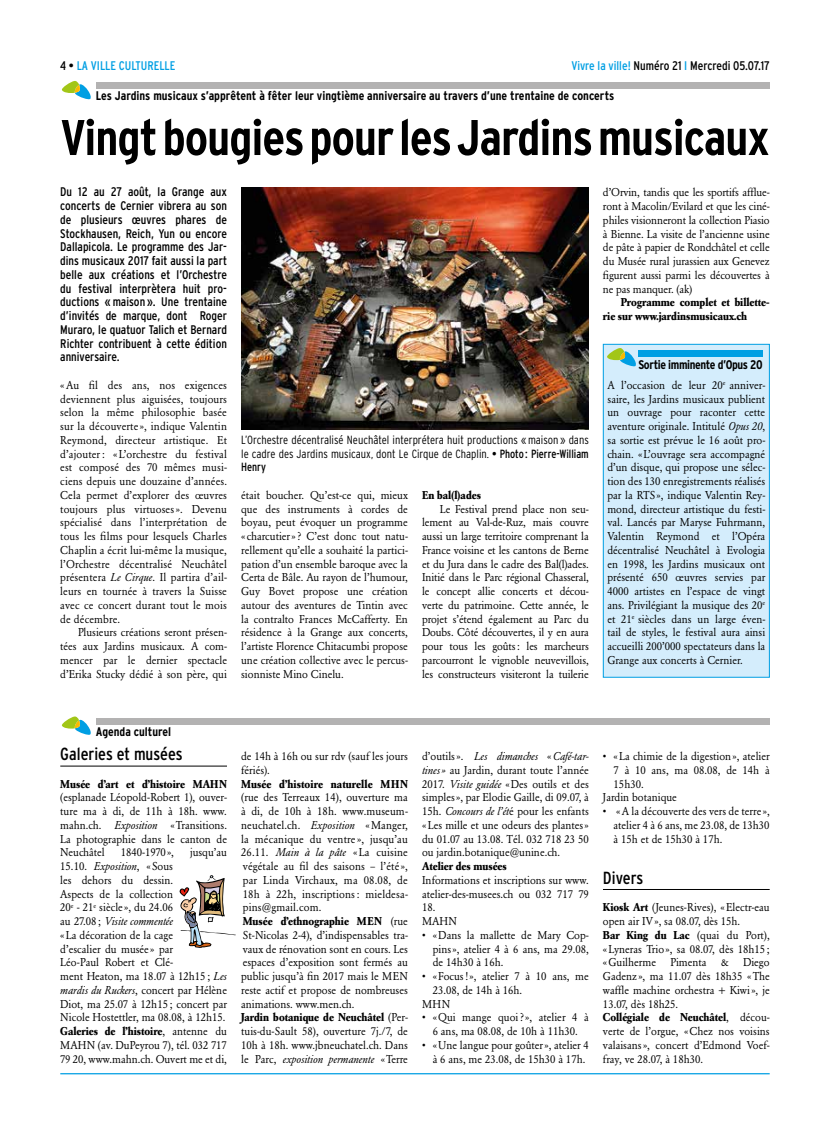
<style>
.page{position:relative;width:830px;height:1134px;background:#fff}
.page>*{position:absolute;margin:0;border:0;box-sizing:border-box;transform-origin:0 0}
.t1{font:700 condensed 50px "Interstate";letter-spacing:-.02em;color:#000}
.t2{font:condensed 17.5px "Interstate";color:#000}
.t3{font:condensed 12.5px/13.8px "Interstate";color:#000;text-align:justify}
.t4{font:700 condensed 12.5px "Interstate";color:#000}
.t5{font:700 condensed 12.5px "Interstate";letter-spacing:-.03em;color:#000}
.t6{font:condensed 12.5px "Interstate";color:#009fe3}
.t7{font:300 condensed 11.88px/13.8px "Interstate";color:#000;text-align:justify}
.t8{font:11.25px/13.8px "Garamond BE";color:#000;text-align:justify;scale:.95 1}
.t9{font:700 11.25px/13.8px "Garamond BE";color:#000;scale:.95 1}
.s1{color:#000}
.s2{color:#009fe3}
.s3{font-style:italic}
.s4{font-weight:400}
.s5{font-weight:700}
</style>
<div class="page">
<hr style="left:60px;top:1073px;width:709px;height:1px;background:#009fe3">
<div style="left:96px;top:83px;width:673px;height:6px;background:#b3b2b2"></div>
<svg style="left:62px;top:81px;width:29px;height:18px"></svg>
<div style="left:96px;top:718px;width:673px;height:6px;background:#b3b2b2"></div>
<svg style="left:62px;top:716px;width:29px;height:19px"></svg>
<div style="left:603px;top:344px;width:166px;height:333px;background:#d4edfc"></div>
<div style="left:602px;top:344px;width:167px;height:334px;border:1px solid #009fe3"></div>
<div style="left:638px;top:350px;width:124px;height:6px;background:#009fe3"></div>
<svg style="left:607px;top:348px;width:28px;height:18px"></svg>
<img style="left:241px;top:187px;width:347px;height:243px">
<hr style="left:60px;top:766px;width:167px;height:1px;background:#000">
<hr style="left:602px;top:889px;width:167px;height:1px;background:#000">
<svg style="left:179px;top:875px;width:57px;height:73px"></svg>
<p class="t6" style="left:60px;top:59px;width:116px"><span class="s1">4 •</span> LA VILLE CULTURELLE</p>
<p class="t3" style="left:571px;top:59px;width:200px"><span class="s2">Vivre la ville!</span> Numéro 21 <span class="s2">I</span> Mercredi 05.07.17</p>
<p class="t4" style="left:96px;top:89px;width:520px">Les Jardins musicaux s’apprêtent à fêter leur vingtième anniversaire au travers d’une trentaine de concerts</p>
<h1 class="t1" style="left:60px;top:110px;width:710px">Vingt bougies pour les Jardins musicaux</h1>
<p class="t3" style="left:60px;top:185px;width:168px">Du 12 au 27 août, la Grange aux concerts de Cernier vibrera au son de plusieurs œuvres phares de Stockhausen, Reich, Yun ou encore Dallapicola. Le programme des Jar&shy;dins musicaux 2017 fait aussi la part belle aux créations et l’Orchestre du festival interprètera huit pro&shy;ductions «maison ». Une trentaine d’invités de marque, dont Roger Muraro, le quatuor Talich et Bernard Richter contribuent à cette édition anniversaire.</p>
<p class="t8" style="left:60px;top:378px;width:177px">«Au fil des ans, nos exigences deviennent plus aiguisées, toujours selon la même philosophie basée sur la découverte », indique Valentin Reymond, directeur artistique. Et d’ajouter: « L’orchestre du festival est composé des 70 mêmes musi&shy;ciens depuis une douzaine d’années.<br>Cela permet d’explorer des œuvres toujours plus virtuoses». Devenu spécialisé dans l’interprétation de tous les films pour lesquels Charles Chaplin a écrit lui-même la musique, l’Orchestre décentralisé Neuchâtel présentera <span class="s3">Le Cirque</span>. Il partira d’ail&shy;leurs en tournée à travers la Suisse avec ce concert durant tout le mois de décembre.</p>
<p class="t8" style="left:60px;top:626px;width:177px;text-indent:18px">Plusieurs créations seront présen&shy;tées aux Jardins musicaux. A com&shy;mencer par le dernier spectacle d’Erika Stucky dédié à son père, qui</p>
<p class="t8" style="left:602px;top:186px;width:177px">d’Orvin, tandis que les sportifs afflue&shy;ront à Macolin/Evilard et que les ciné&shy;philes visionneront la collection Piasio à Bienne. La visite de l’ancienne usine de pâte à papier de Rondchâtel et celle du Musée rural jurassien aux Genevez figurent aussi parmi les découvertes à ne pas manquer. (ak)</p>
<p class="t9" style="left:602px;top:296px;width:177px;text-indent:18px">Programme complet et billette&shy;rie sur www.jardinsmusicaux.ch</p>
<p class="t5" style="left:638px;top:357px;width:126px">Sortie imminente d’Opus 20</p>
<p class="t8" style="left:607px;top:378px;width:168px">A l’occasion de leur 20<sup>e</sup> anniver&shy;saire, les Jardins musicaux publient un ouvrage pour raconter cette aventure originale. Intitulé <span class="s3">Opus 20</span>, sa sortie est prévue le 16 août pro&shy;chain. «L’ouvrage sera accompagné d’un disque, qui propose une sélec&shy;tion des 130 enregistrements réalisés par la RTS», indique Valentin Rey&shy;mond, directeur artistique du festi&shy;val. Lancés par Maryse Fuhrmann, Valentin Reymond et l’Opéra décentralisé Neuchâtel à Evologia en 1998, les Jardins musicaux ont présenté 650 œuvres servies par 4000 artistes en l’espace de vingt ans. Privilégiant la musique des 20<sup>e </sup>et 21<sup>e</sup> siècles dans un large éven&shy;tail de styles, le festival aura ainsi accueilli 200’000 spectateurs dans la Grange aux concerts à Cernier.</p>
<p class="t7" style="left:241px;top:433px;width:349px">L’Orchestre décentralisé Neuchâtel interprétera huit productions «maison » dans le cadre des Jardins musicaux, dont Le Cirque de Chaplin. <span class="s4">• Photo : Pierre-William Henry</span></p>
<p class="t8" style="left:241px;top:488px;width:177px">était boucher. Qu’est-ce qui, mieux que des instruments à cordes de boyau, peut évoquer un programme « charcutier»? C’est donc tout natu&shy;rellement qu’elle a souhaité la partici&shy;pation d’un ensemble baroque avec la Certa de Bâle. Au rayon de l’humour, Guy Bovet propose une création autour des aventures de Tintin avec la contralto Frances McCafferty. En résidence à la Grange aux concerts, l’artiste Florence Chitacumbi propose une création collective avec le percus&shy;sionniste Mino Cinelu.</p>
<p class="t9" style="left:422px;top:488px;width:63px">En bal(l)ades</p>
<p class="t8" style="left:422px;top:502px;width:177px;text-indent:18px">Le Festival prend place non seu&shy;lement au Val-de-Ruz, mais couvre aussi un large territoire comprenant la France voisine et les cantons de Berne et du Jura dans le cadre des Bal(l)ades.<br>Initié dans le Parc régional Chasseral, le concept allie concerts et décou&shy;verte du patrimoine. Cette année, le projet s’étend également au Parc du Doubs. Côté découvertes, il y en aura pour tous les goûts: les marcheurs parcourront le vignoble neuvevillois, les constructeurs visiteront la tuilerie</p>
<p class="t4" style="left:96px;top:724px;width:77px">Agenda culturel</p>
<h2 class="t2" style="left:60px;top:744px;width:124px">Galeries et musées</h2>
<p class="t9" style="left:60px;top:777px;width:177px">Musée d’art et d’histoire MAHN</p>
<p class="t8" style="left:60px;top:791px;width:177px">(esplanade Léopold-Robert 1), ouver&shy;ture ma à di, de 11h à 18h. www. mahn.ch. <span class="s3">Exposition</span> «Transitions.<br>La photographie dans le canton de Neuchâtel</p>
<p class="t8" style="left:121px;top:846px;width:57px">1840-1970 »,</p>
<p class="t8" style="left:190px;top:846px;width:40px">jusqu’au</p>
<p class="t8" style="left:60px;top:859px;width:177px;text-align:left">15.10. <span class="s3">Exposition</span>, «Sous<br>les dehors du dessin.<br>Aspects de la collection<br>20<sup>e</sup> - 21<sup>e</sup> siècle », du 24.06<br>au 27.08 ; <span class="s3">Visite commentée<br></span>«La décoration de la cage<br>d’escalier du musée » par<br>Léo-Paul Robert et Clé-<br>ment Heaton, ma 18.07 à 12h15 ; <span class="s3">Les mardis du Ruckers</span>, concert par Hélène<br>Diot, ma 25.07 à 12h15; concert par<br>Nicole Hostettler, ma 08.08, à 12h15.<br><span class="s5">Galeries de l’histoire</span>, antenne du<br>MAHN (av. DuPeyrou 7), tél. 032 717<br>79 20, www.mahn.ch. Ouvert me et di,</p>
<p class="t8" style="left:241px;top:749px;width:177px">de 14h à 16h ou sur rdv (sauf les jours fériés).</p>
<p class="t9" style="left:241px;top:777px;width:177px">Musée d’histoire naturelle MHN</p>
<p class="t8" style="left:241px;top:791px;width:177px;text-align:left">(rue des Terreaux 14), ouverture ma à di, de 10h à 18h. www.museum&shy;neuchatel.ch. <span class="s3">Exposition</span> «Manger, la mécanique du ventre », jusqu’au 26.11. <span class="s3">Main à la pâte</span> « La cuisine végétale au fil des saisons – l’été », par Linda Virchaux, ma 08.08, de 18h à 22h, inscriptions: mieldesa&shy;pins@gmail.com.<br><span class="s5">Musée d’ethnographie MEN</span> (rue St-Nicolas 2-4), d’indispensables tra&shy;vaux de rénovation sont en cours. Les espaces d’exposition sont fermés au public jusqu’à fin 2017 mais le MEN reste actif et propose de nombreuses animations. www.men.ch.<br><span class="s5">Jardin botanique de Neuchâtel</span> (Per&shy;tuis-du-Sault 58), ouverture 7j./7, de 10h à 18h. www.jbneuchatel.ch. Dans le Parc, <span class="s3">exposition permanente</span> «Terre</p>
<p class="t8" style="left:422px;top:749px;width:177px">d’outils». <span class="s3">Les dimanches</span> «<span class="s3">Café-tar&shy;tines»</span> au Jardin, durant toute l’année 2017. <span class="s3">Visite guidée</span> «Des outils et des simples», par Elodie Gaille, di 09.07, à 15h. <span class="s3">Concours de l’ét</span>é pour les enfants «Les mille et une odeurs des plantes» du 01.07 au 13.08. Tél. 032 718 23 50 ou jardin.botanique@unine.ch.</p>
<p class="t9" style="left:422px;top:859px;width:91px">Atelier des musées</p>
<p class="t8" style="left:422px;top:873px;width:177px;text-align:left">Informations et inscriptions sur www. atelier-des-musees.ch ou 032 717 79<br>18.<br>MAHN</p>
<p class="t8" style="left:432px;top:928px;width:166px;text-indent:-11px">• «Dans la mallette de Mary Cop&shy;pins», atelier 4 à 6 ans, ma 29.08, de 14h30 à 16h.</p>
<p class="t8" style="left:422px;top:969px;width:177px">• «Focus!», atelier 7 à 10 ans, me</p>
<p class="t8" style="left:432px;top:983px;width:96px">23.08, de 14h à 16h.</p>
<p class="t8" style="left:422px;top:997px;width:31px">MHN</p>
<p class="t8" style="left:422px;top:1011px;width:177px;text-align:center">• «Qui mange quoi?», atelier 4 à<br>6 ans, ma 08.08, de 10h à 11h30.</p>
<p class="t8" style="left:432px;top:1038px;width:166px;text-indent:-11px">• «Une langue pour goûter», atelier 4 à 6 ans, me 23.08, de 15h30 à 17h.</p>
<p class="t8" style="left:602px;top:749px;width:177px">• «La chimie de la digestion», atelier</p>
<p class="t8" style="left:613px;top:763px;width:166px">7 à 10 ans, ma 08.08, de 14h à</p>
<p class="t8" style="left:613px;top:777px;width:33px">15h30.</p>
<p class="t8" style="left:602px;top:791px;width:79px">Jardin botanique</p>
<p class="t8" style="left:613px;top:804px;width:166px;text-indent:-11px">• «A la découverte des vers de terre », atelier 4 à 6 ans, me 23.08, de 13h30 à 15h et de 15h30 à 17h.</p>
<h2 class="t2" style="left:602px;top:868px;width:42px">Divers</h2>
<p class="t8" style="left:602px;top:901px;width:177px;text-align:left"><span class="s5">Kiosk Art</span> (Jeunes-Rives), «Electr-eau open air IV», sa 08.07, dès 15h.<br><span class="s5">Bar King du Lac</span> (quai du Port), «Lyneras Trio», sa 08.07, dès 18h15; «Guilherme</p>
<p class="t8" style="left:602px;top:956px;width:177px;text-align:left;text-indent:140px">Diego<br>Gadenz », ma 11.07 dès 18h35 «The waffle machine orchestra + Kiwi», je<br>13.07, dès 18h25.<br><span class="s5">Collégiale de Neuchâtel</span>, décou&shy;verte de l’orgue, «Chez nos voisins valaisans», concert d’Edmond Voef&shy;fray, ve 28.07, à 18h30.</p>
<p class="t8" style="left:670px;top:956px;width:39px">Pimenta</p>
<p class="t8" style="left:720px;top:956px;width:9px">&amp;</p>
</div>
